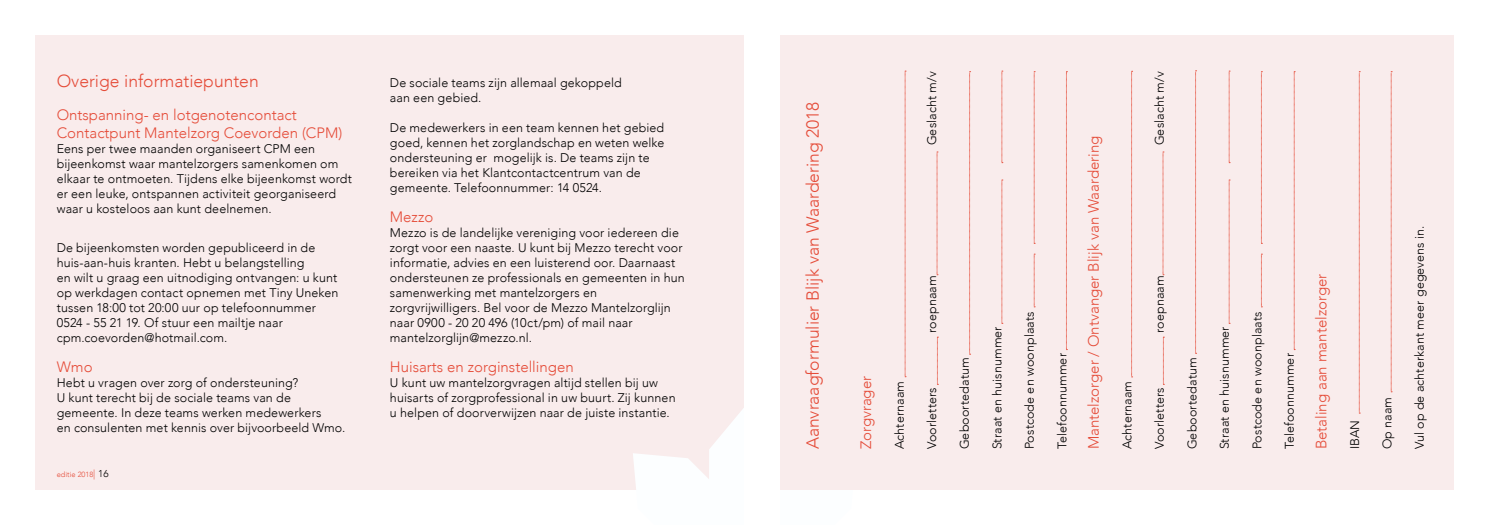
<style>
.page{position:relative;width:1489px;height:525px;background:#fff}
.page>*{position:absolute;margin:0;border:0;box-sizing:border-box;transform-origin:0 0}
.t1{font:300 17.5px "Avenir";color:#e54c39}
.t2{font:300 15px/18px "Avenir";color:#e54c39}
.t3{font:300 12.5px/15px "Avenir";letter-spacing:.01em;color:#000}
.t4{font:300 7.5px "Avenir";color:#e54c39}
.s1{font-size:10px}
.s2{font-size:10px;color:#000}
</style>
<div class="page">
<div style="left:35px;top:35px;width:709px;height:454px;background:#f9ecec"></div>
<div style="left:744px;top:35px;width:709px;height:454px;background:#f9ecec"></div>
<svg style="left:632px;top:408px;width:270px;height:82px"></svg>
<div style="left:780px;top:449px;width:673px;height:40px;background:#f9ecec"></div>
<svg style="left:1390px;top:71px;width:1px;height:321px"></svg>
<svg style="left:1293px;top:71px;width:1px;height:279px"></svg>
<svg style="left:1358px;top:71px;width:2px;height:342px"></svg>
<svg style="left:1033px;top:254px;width:2px;height:53px"></svg>
<svg style="left:1261px;top:254px;width:1px;height:53px"></svg>
<svg style="left:1033px;top:71px;width:2px;height:173px"></svg>
<svg style="left:1261px;top:71px;width:1px;height:173px"></svg>
<svg style="left:1195px;top:71px;width:1px;height:283px"></svg>
<svg style="left:936px;top:152px;width:2px;height:123px"></svg>
<svg style="left:1162px;top:152px;width:1px;height:123px"></svg>
<svg style="left:1131px;top:71px;width:1px;height:306px"></svg>
<svg style="left:1066px;top:71px;width:1px;height:279px"></svg>
<svg style="left:1001px;top:180px;width:1px;height:144px"></svg>
<svg style="left:1228px;top:180px;width:1px;height:144px"></svg>
<svg style="left:1001px;top:71px;width:1px;height:92px"></svg>
<svg style="left:1228px;top:71px;width:1px;height:92px"></svg>
<svg style="left:969px;top:71px;width:1px;height:284px"></svg>
<svg style="left:937px;top:337px;width:1px;height:48px"></svg>
<svg style="left:1163px;top:337px;width:1px;height:48px"></svg>
<svg style="left:904px;top:71px;width:2px;height:306px"></svg>
<div style="left:744px;top:0;width:36px;height:524px;background:#fff"></div>
<h1 class="t1" style="left:57px;top:70px;width:203px">Overige informatiepunten</h1>
<p class="t2" style="left:57px;top:105px;width:287px">Ontspanning- en lotgenotencontact<br>Contactpunt Mantelzorg Coevorden (CPM)</p>
<p class="t3" style="left:57px;top:141px;width:297px">Eens per twee maanden organiseert CPM een bijeenkomst waar mantelzorgers samenkomen om elkaar te ontmoeten. Tijdens elke bijeenkomst wordt er een leuke, ontspannen activiteit georganiseerd waar u kosteloos aan kunt deelnemen.</p>
<p class="t3" style="left:57px;top:240px;width:283px">De bijeenkomsten worden gepubliceerd in de huis-aan-huis kranten. Hebt u belangstelling<br>en wilt u graag een uitnodiging ontvangen: u kunt op werkdagen contact opnemen met Tiny Uneken tussen 18:00 tot 20:00 uur op telefoonnummer 0524 - 55 21 19. Of stuur een mailtje naar cpm.coevorden@hotmail.com.</p>
<p class="t2" style="left:57px;top:357px;width:37px">Wmo</p>
<p class="t3" style="left:57px;top:375px;width:290px">Hebt u vragen over zorg of ondersteuning?<br>U kunt terecht bij de sociale teams van de gemeente. In deze teams werken medewerkers<br>en consulenten met kennis over bijvoorbeeld Wmo.</p>
<p class="t4" style="left:57px;top:469px;width:53px">editie 2018<span class="s1">|</span> <span class="s2">16</span></p>
<p class="t3" style="left:390px;top:75px;width:233px">De sociale teams zijn allemaal gekoppeld aan een gebied.</p>
<p class="t3" style="left:390px;top:120px;width:276px">De medewerkers in een team kennen het gebied goed, kennen het zorglandschap en weten welke ondersteuning er mogelijk is. De teams zijn te bereiken via het Klantcontactcentrum van de gemeente. Telefoonnummer: 14 0524.</p>
<p class="t2" style="left:390px;top:207px;width:45px">Mezzo</p>
<p class="t3" style="left:390px;top:225px;width:296px">Mezzo is de landelijke vereniging voor iedereen die zorgt voor een naaste. U kunt bij Mezzo terecht voor informatie, advies en een luisterend oor. Daarnaast ondersteunen ze professionals en gemeenten in hun samenwerking met mantelzorgers en zorgvrijwilligers. Bel voor de Mezzo Mantelzorglijn naar 0900 - 20 20 496 (10ct/pm) of mail naar mantelzorglijn@mezzo.nl.</p>
<p class="t2" style="left:390px;top:357px;width:185px">Huisarts en zorginstellingen</p>
<p class="t3" style="left:390px;top:375px;width:287px">U kunt uw mantelzorgvragen altijd stellen bij uw huisarts of zorgprofessional in uw buurt. Zij kunnen u helpen of doorverwijzen naar de juiste instantie.</p>
<h1 class="t1" style="left:802px;top:449px;width:349px;rotate:-90deg">Aanvraagformulier Blijk van Waardering 2018</h1>
<p class="t3" style="left:924px;top:145px;width:75px;rotate:-90deg">Geslacht m/v</p>
<p class="t3" style="left:924px;top:333px;width:59px;rotate:-90deg">roepnaam</p>
<p class="t2" style="left:857px;top:449px;width:75px;rotate:-90deg">Zorgvrager</p>
<p class="t3" style="left:891px;top:449px;width:70px;rotate:-90deg">Achternaam</p>
<p class="t3" style="left:924px;top:449px;width:64px;rotate:-90deg">Voorletters</p>
<p class="t3" style="left:956px;top:449px;width:94px;rotate:-90deg">Geboortedatum</p>
<p class="t3" style="left:989px;top:449px;width:124px;rotate:-90deg">Straat en huisnummer</p>
<p class="t3" style="left:1021px;top:449px;width:139px;rotate:-90deg">Postcode en woonplaats</p>
<p class="t3" style="left:1054px;top:449px;width:98px;rotate:-90deg">Telefoonnummer</p>
<p class="t2" style="left:1084px;top:449px;width:315px;rotate:-90deg">Mantelzorger / Ontvanger Blijk van Waardering</p>
<p class="t3" style="left:1151px;top:145px;width:75px;rotate:-90deg">Geslacht m/v</p>
<p class="t3" style="left:1151px;top:333px;width:59px;rotate:-90deg">roepnaam</p>
<p class="t3" style="left:1119px;top:449px;width:70px;rotate:-90deg">Achternaam</p>
<p class="t3" style="left:1151px;top:449px;width:64px;rotate:-90deg">Voorletters</p>
<p class="t3" style="left:1184px;top:449px;width:94px;rotate:-90deg">Geboortedatum</p>
<p class="t3" style="left:1216px;top:449px;width:124px;rotate:-90deg">Straat en huisnummer</p>
<p class="t3" style="left:1249px;top:449px;width:139px;rotate:-90deg">Postcode en woonplaats</p>
<p class="t3" style="left:1281px;top:449px;width:98px;rotate:-90deg">Telefoonnummer</p>
<p class="t2" style="left:1312px;top:449px;width:177px;rotate:-90deg">Betaling aan mantelzorger</p>
<p class="t3" style="left:1346px;top:449px;width:31px;rotate:-90deg">IBAN</p>
<p class="t3" style="left:1379px;top:449px;width:54px;rotate:-90deg">Op naam</p>
<p class="t3" style="left:1411px;top:449px;width:225px;rotate:-90deg">Vul op de achterkant meer gegevens in.</p>
</div>
